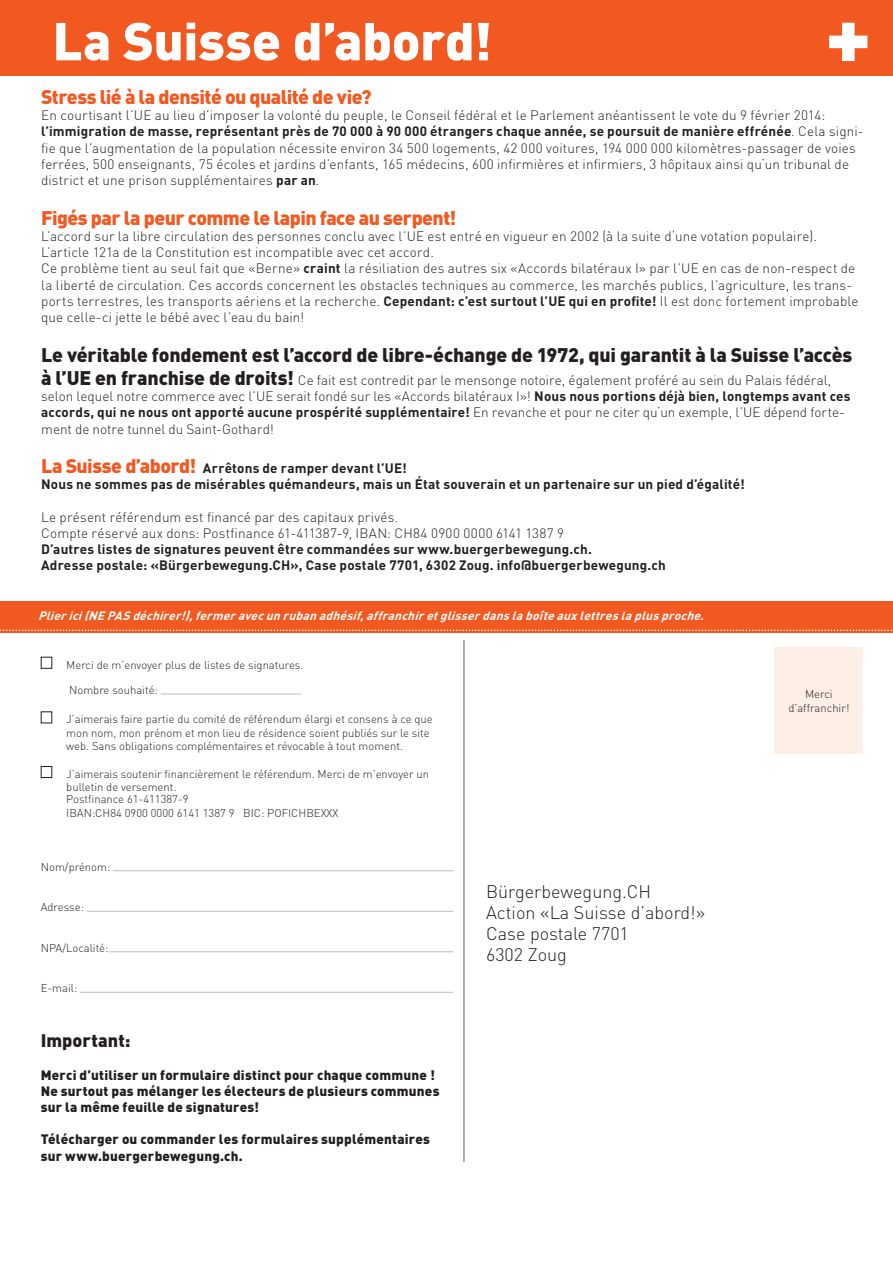
<style>
.page{position:relative;width:893px;height:1263px;background:#fff}
.page>*{position:absolute;margin:0;border:0;box-sizing:border-box;transform-origin:0 0}
.t1{font:900 52.5px "DIN Pro";letter-spacing:-.005em;color:#fff}
.t2{font:900 19.5px "DIN Pro";letter-spacing:-.01em;color:#231f20}
.t3{font:900 19.5px "DIN Pro";letter-spacing:-.03em;color:#f15921}
.t4{font:300 18px "DIN Pro";color:#231f20}
.t5{font:900 18px "DIN Pro";color:#231f20}
.t6{font:300 13.5px/16.2px "DIN Pro";letter-spacing:.01em;color:#231f20}
.t7{font:700 13.5px "DIN Pro";letter-spacing:.015em;color:#231f20}
.t8{font:900 13.5px/16.2px "DIN Pro";letter-spacing:.015em;color:#231f20}
.t9{font:italic 700 12px "DIN Pro";color:#fff}
.t10{font:300 11.25px/13.5px "DIN Pro";color:#231f20}
.s1{font-weight:700}
.s2{font-weight:900;font-size:19.5px}
.s3{font-weight:900;font-size:19.5px;color:#f15921}
</style>
<div class="page">
<div style="left:0;top:601px;width:893px;height:31px;background:#f15921"></div>
<hr style="left:463px;top:640px;width:2px;height:522px;background:#939598">
<svg style="left:0;top:629px;width:892px;height:2px"></svg>
<div style="left:41px;top:657px;width:11px;height:12px;border:1px solid #231f20"></div>
<hr style="left:161px;top:694px;width:140px;height:1px;background:#bcbdc0">
<div style="left:41px;top:766px;width:11px;height:12px;border:1px solid #231f20"></div>
<hr style="left:113px;top:870px;width:340px;height:1px;background:#bcbdc0">
<hr style="left:87px;top:911px;width:366px;height:1px;background:#bcbdc0">
<hr style="left:109px;top:951px;width:344px;height:1px;background:#bcbdc0">
<hr style="left:80px;top:992px;width:373px;height:1px;background:#bcbdc0">
<div style="left:775px;top:647px;width:88px;height:107px;background:#fdeee6"></div>
<div style="left:0;top:0;width:893px;height:76px;background:#f15921"></div>
<svg style="left:829px;top:23px;width:38px;height:38px"></svg>
<p class="t1" style="left:52px;top:6px;width:441px">La Suisse d’abord!</p>
<p class="t3" style="left:41px;top:84px;width:332px">Stress lié à la densité ou qualité de vie?</p>
<p class="t6" style="left:41px;top:107px;width:824px">En courtisant l’UE au lieu d’imposer la volonté du peuple, le Conseil fédéral et le Parlement anéantissent le vote du 9 février 2014: <span class="s1">l’immigration de masse, représentant près de 70 000 à 90 000 étrangers chaque année, se poursuit de manière effrénée</span>. Cela signi&shy;fie que l’augmentation de la population nécessite environ 34 500 logements, 42 000 voitures, 194 000 000 kilomètres-passager de voies ferrées, 500 enseignants, 75 écoles et jardins d’enfants, 165 médecins, 600 infirmières et infirmiers, 3 hôpitaux ainsi qu‘un tribunal de district et une prison supplémentaires <span class="s1">par an</span>.</p>
<p class="t3" style="left:41px;top:204px;width:417px">Figés par la peur comme le lapin face au serpent!</p>
<p class="t6" style="left:41px;top:227px;width:777px">L’accord sur la libre circulation des personnes conclu avec l’UE est entré en vigueur en 2002 (à la suite d‘une votation populaire).<br>L’article 121a de la Constitution est incompatible avec cet accord.</p>
<p class="t6" style="left:41px;top:260px;width:819px">Ce problème tient au seul fait que «Berne» <span class="s1">craint</span> la résiliation des autres six «Accords bilatéraux I» par l’UE en cas de non-respect de la liberté de circulation. Ces accords concernent les obstacles techniques au commerce, les marchés publics, l’agriculture, les trans&shy;ports terrestres, les transports aériens et la recherche. <span class="s1">Cependant: c’est surtout l’UE qui en profite!</span> Il est donc fortement improbable que celle-ci jette le bébé avec l’eau du bain!</p>
<p class="t2" style="left:41px;top:341px;width:813px">Le véritable fondement est l’accord de libre-échange de 1972, qui garantit à la Suisse l’accès</p>
<p class="t6" style="left:41px;top:371px;width:811px"><span class="s2">à l’UE en franchise de droits!</span> Ce fait est contredit par le mensonge notoire, également proféré au sein du Palais fédéral, selon lequel notre commerce avec l’UE serait fondé sur les «Accords bilatéraux I»! <span class="s1">Nous nous portions déjà bien, longtemps avant ces accords, qui ne nous ont apporté aucune prospérité supplémentaire!</span> En revanche et pour ne citer qu‘un exemple, l’UE dépend forte&shy;ment de notre tunnel du Saint-Gothard!</p>
<p class="t7" style="left:41px;top:459px;width:367px"><span class="s3">La Suisse d’abord!</span> Arrêtons de ramper devant l’UE!</p>
<p class="t7" style="left:41px;top:475px;width:705px">Nous ne sommes pas de misérables quémandeurs, mais un État souverain et un partenaire sur un pied d’égalité!</p>
<p class="t6" style="left:41px;top:508px;width:359px">Le présent référendum est financé par des capitaux privés.</p>
<p class="t6" style="left:41px;top:524px;width:524px">Compte réservé aux dons: Postfinance 61-411387-9, IBAN: CH84 0900 0000 6141 1387 9</p>
<p class="t7" style="left:41px;top:540px;width:552px">D’autres listes de signatures peuvent être commandées sur www.buergerbewegung.ch.</p>
<p class="t7" style="left:41px;top:556px;width:626px">Adresse postale: «Bürgerbewegung.CH», Case postale 7701, 6302 Zoug. info@buergerbewegung.ch</p>
<p class="t9" style="left:38px;top:608px;width:672px">Plierici(NEPASdéchirer!),fermeravecunrubanadhésif,affranchiretglisserdanslaboîteauxlettreslaplusproche.</p>
<p class="t10" style="left:66px;top:657px;width:239px">Merci de m’envoyer plus de listes de signatures.</p>
<p class="t10" style="left:69px;top:683px;width:90px">Nombre souhaité:</p>
<p class="t10" style="left:66px;top:712px;width:368px">J’aimerais faire partie du comité de référendum élargi et consens à ce que mon nom, mon prénom et mon lieu de résidence soient publiés sur le site web. Sans obligations complémentaires et révocable à tout moment.</p>
<p class="t10" style="left:66px;top:767px;width:364px">J’aimerais soutenir financièrement le référendum. Merci de m’envoyer un bulletin de versement.</p>
<p class="t10" style="left:66px;top:792px;width:124px">Postfinance 61-411387-9</p>
<p class="t10" style="left:66px;top:806px;width:274px">IBAN:CH84 0900 0000 6141 1387 9 BIC: POFICHBEXXX</p>
<p class="t10" style="left:805px;top:687px;width:29px">Merci</p>
<p class="t10" style="left:788px;top:700px;width:63px">d’affranchir!</p>
<p class="t10" style="left:41px;top:860px;width:71px">Nom/prénom:</p>
<p class="t10" style="left:41px;top:900px;width:45px">Adresse:</p>
<p class="t10" style="left:41px;top:941px;width:69px">NPA/Localité:</p>
<p class="t10" style="left:41px;top:981px;width:38px">E-mail:</p>
<p class="t5" style="left:41px;top:1028px;width:91px">Important:</p>
<p class="t8" style="left:41px;top:1066px;width:400px">Merci d’utiliser un formulaire distinct pour chaque commune !<br>Ne surtout pas mélanger les électeurs de plusieurs communes sur la même feuille de signatures!</p>
<p class="t8" style="left:41px;top:1131px;width:391px">Télécharger ou commander les formulaires supplémentaires sur www.buergerbewegung.ch.</p>
<p class="t4" style="left:486px;top:879px;width:167px">Bürgerbewegung.CH</p>
<p class="t4" style="left:486px;top:900px;width:221px">Action «La Suisse d’abord!»</p>
<p class="t4" style="left:486px;top:921px;width:144px">Case postale 7701</p>
<p class="t4" style="left:486px;top:942px;width:82px">6302 Zoug</p>
</div>
